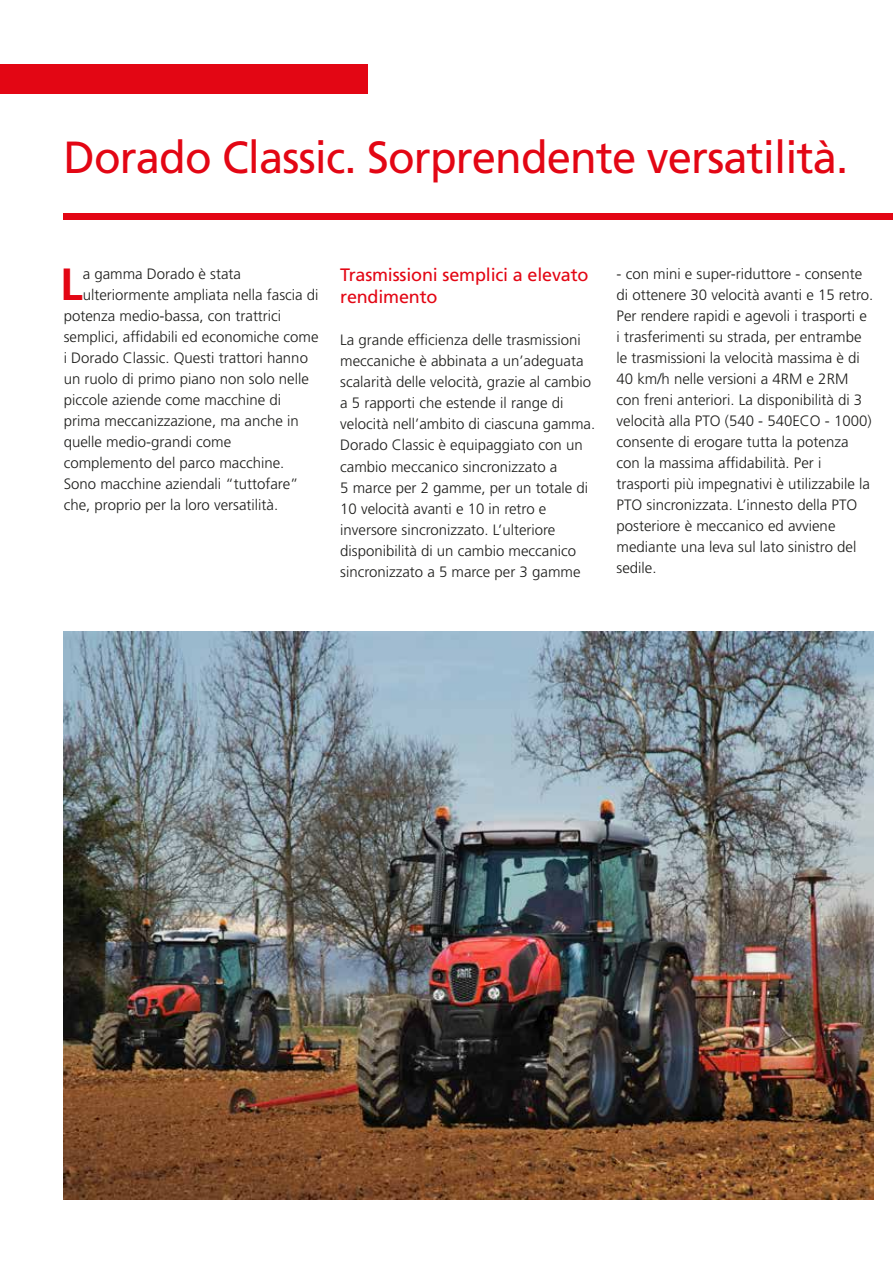
<style>
.page{position:relative;width:893px;height:1263px;background:#fff}
.page>*{position:absolute;margin:0;border:0;box-sizing:border-box;transform-origin:0 0}
.t1{font:700 45.15px "Frutiger LT Std";color:#e30614}
.t2{font:45px "Frutiger LT Std";letter-spacing:-.02em;color:#e30614}
.t3{font:18px/21.6px "Frutiger LT Std";letter-spacing:-.01em;color:#e30614}
.t4{font:300 15px/21px "Frutiger LT Std";color:#1d1d1b}
</style>
<div class="page">
<div style="left:64px;top:213px;width:829px;height:7px;background:#e30614"></div>
<div style="left:0;top:64px;width:368px;height:30px;background:#e30614"></div>
<img style="left:64px;top:631px;width:810px;height:568px">
<h2 class="t2" style="left:63px;top:131px;width:786px">Dorado Classic. Sorprendente versatilità.</h2>
<h1 class="t1" style="left:60px;top:258px;width:24px">L</h1>
<p class="t4" style="left:83px;top:264px;width:160px">a gamma Dorado è stata</p>
<p class="t4" style="left:83px;top:285px;width:237px">ulteriormente ampliata nella fascia di</p>
<p class="t4" style="left:64px;top:306px;width:219px">potenza medio-bassa, con trattrici</p>
<p class="t4" style="left:64px;top:327px;width:256px">semplici, affidabili ed economiche come</p>
<p class="t4" style="left:64px;top:348px;width:246px">i Dorado Classic. Questi trattori hanno</p>
<p class="t4" style="left:64px;top:369px;width:247px">un ruolo di primo piano non solo nelle</p>
<p class="t4" style="left:64px;top:390px;width:219px">piccole aziende come macchine di</p>
<p class="t4" style="left:64px;top:411px;width:236px">prima meccanizzazione, ma anche in</p>
<p class="t4" style="left:64px;top:432px;width:169px">quelle medio-grandi come</p>
<p class="t4" style="left:64px;top:453px;width:222px">complemento del parco macchine.</p>
<p class="t4" style="left:64px;top:474px;width:236px">Sono macchine aziendali “tuttofare”</p>
<p class="t4" style="left:64px;top:495px;width:216px">che, proprio per la loro versatilità.</p>
<p class="t3" style="left:340px;top:264px;width:250px">Trasmissioni semplici a elevato rendimento</p>
<p class="t4" style="left:340px;top:330px;width:256px">La grande efficienza delle trasmissioni meccaniche è abbinata a un’adeguata scalarità delle velocità, grazie al cambio a 5 rapporti che estende il range di velocità nell’ambito di ciascuna gamma.<br>Dorado Classic è equipaggiato con un cambio meccanico sincronizzato a<br>5 marce per 2 gamme, per un totale di 10 velocità avanti e 10 in retro e inversore sincronizzato. L’ulteriore disponibilità di un cambio meccanico sincronizzato a 5 marce per 3 gamme</p>
<p class="t4" style="left:617px;top:264px;width:258px">- con mini e super-riduttore - consente di ottenere 30 velocità avanti e 15 retro.<br>Per rendere rapidi e agevoli i trasporti e i trasferimenti su strada, per entrambe le trasmissioni la velocità massima è di 40 km/h nelle versioni a 4RM e 2RM con freni anteriori. La disponibilità di 3 velocità alla PTO (540 - 540ECO - 1000) consente di erogare tutta la potenza con la massima affidabilità. Per i trasporti più impegnativi è utilizzabile la PTO sincronizzata. L’innesto della PTO posteriore è meccanico ed avviene mediante una leva sul lato sinistro del sedile.</p>
</div>
